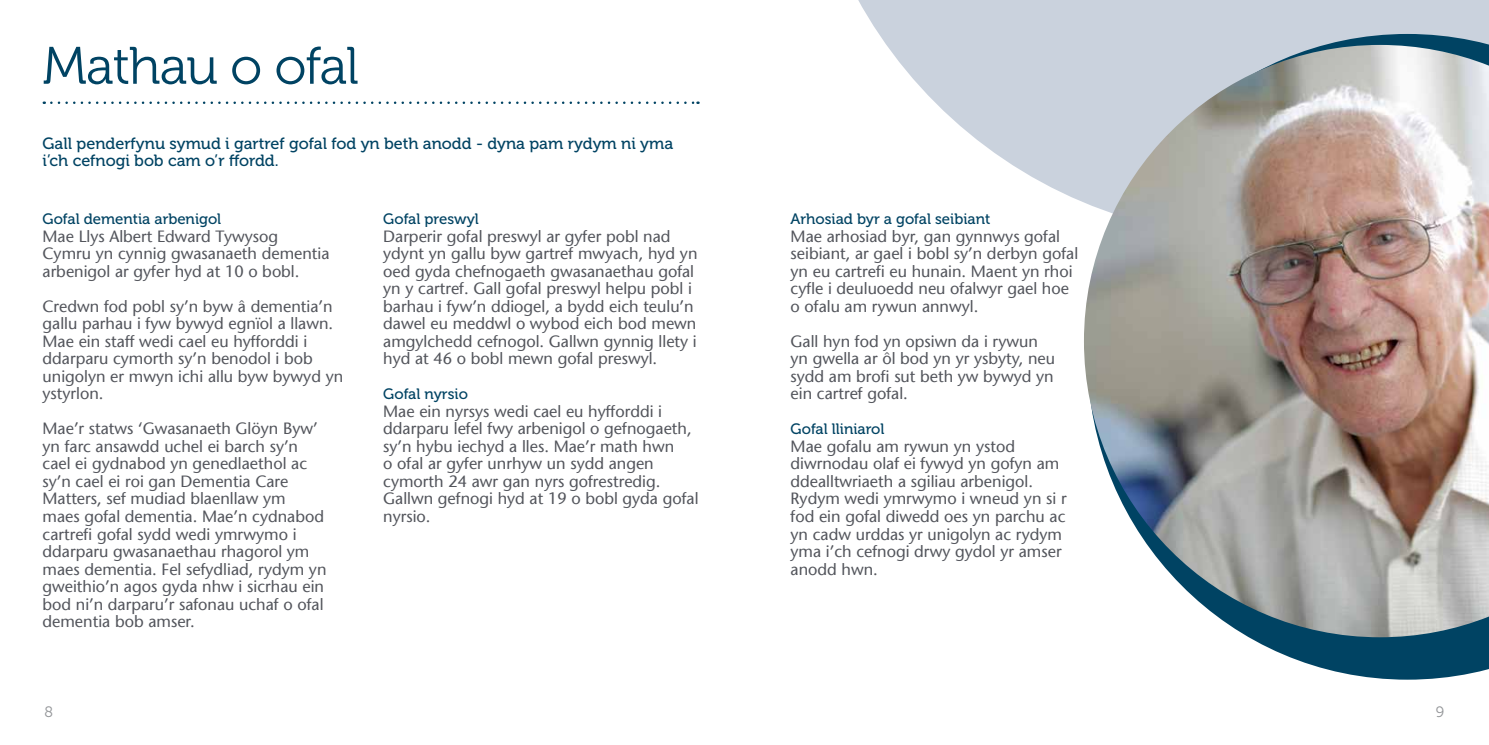
<style>
.page{position:relative;width:1489px;height:745px;background:#fff}
.page>*{position:absolute;margin:0;border:0;box-sizing:border-box;transform-origin:0 0}
.t1{font:52.5px "Museo 300";letter-spacing:-.02em;color:#004363}
.t2{font:16.25px/17.5px "Stone Sans";color:#53555c}
.t3{font:16.25px/17.5px "Museo 500";color:#004363}
.t4{font:15px "Museo 500";color:#004363}
.t5{font:15px "Museo 300";color:#939598}
</style>
<div class="page">
<svg style="left:51px;top:101px;width:647px;height:3px"></svg>
<svg style="left:858px;top:0;width:630px;height:202px;fill:#cad2dd"></svg>
<svg style="left:1087px;top:34px;width:401px;height:645px"></svg>
<img style="left:1083px;top:45px;width:405px;height:592px">
<h1 class="t1" style="left:43px;top:37px;width:318px">Mathau o ofal</h1>
<p class="t3" style="left:43px;top:135px;width:632px">Gall penderfynu symud i gartref gofal fod yn beth anodd - dyna pam rydym ni yma i’ch cefnogi bob cam o’r ffordd.</p>
<p class="t4" style="left:43px;top:210px;width:180px">Gofal dementia arbenigol</p>
<p class="t2" style="left:43px;top:227px;width:288px">Mae Llys Albert Edward Tywysog<br>Cymru yn cynnig gwasanaeth dementia arbenigol ar gyfer hyd at 10 o bobl.</p>
<p class="t2" style="left:43px;top:297px;width:302px">Credwn fod pobl sy’n byw â dementia’n gallu parhau i fyw bywyd egnïol a llawn.<br>Mae ein staff wedi cael eu hyfforddi i ddarparu cymorth sy’n benodol i bob unigolyn er mwyn ichi allu byw bywyd yn ystyrlon.</p>
<p class="t2" style="left:43px;top:419px;width:285px">Mae’r statws ‘Gwasanaeth Glöyn Byw’ yn farc ansawdd uchel ei barch sy’n cael ei gydnabod yn genedlaethol ac sy’n cael ei roi gan Dementia Care Matters, sef mudiad blaenllaw ym maes gofal dementia. Mae’n cydnabod cartrefi gofal sydd wedi ymrwymo i ddarparu gwasanaethau rhagorol ym maes dementia. Fel sefydliad, rydym yn gweithio’n agos gyda nhw i sicrhau ein bod ni’n darparu’r safonau uchaf o ofal dementia bob amser.</p>
<p class="t4" style="left:383px;top:210px;width:97px">Gofal preswyl</p>
<p class="t2" style="left:383px;top:227px;width:316px">Darperir gofal preswyl ar gyfer pobl nad ydynt yn gallu byw gartref mwyach, hyd yn oed gyda chefnogaeth gwasanaethau gofal yn y cartref. Gall gofal preswyl helpu pobl i barhau i fyw’n ddiogel, a bydd eich teulu’n dawel eu meddwl o wybod eich bod mewn amgylchedd cefnogol. Gallwn gynnig llety i hyd at 46 o bobl mewn gofal preswyl.</p>
<p class="t4" style="left:383px;top:385px;width:86px">Gofal nyrsio</p>
<p class="t2" style="left:383px;top:402px;width:317px">Mae ein nyrsys wedi cael eu hyfforddi i ddarparu lefel fwy arbenigol o gefnogaeth, sy’n hybu iechyd a lles. Mae’r math hwn<br>o ofal ar gyfer unrhyw un sydd angen cymorth 24 awr gan nyrs gofrestredig.<br>Gallwn gefnogi hyd at 19 o bobl gyda gofal nyrsio.</p>
<p class="t4" style="left:790px;top:210px;width:201px">Arhosiad byr a gofal seibiant</p>
<p class="t2" style="left:790px;top:227px;width:289px">Mae arhosiad byr, gan gynnwys gofal seibiant, ar gael i bobl sy’n derbyn gofal yn eu cartrefi eu hunain. Maent yn rhoi cyfle i deuluoedd neu ofalwyr gael hoe o ofalu am rywun annwyl.</p>
<p class="t2" style="left:790px;top:332px;width:266px">Gall hyn fod yn opsiwn da i rywun yn gwella ar ôl bod yn yr ysbyty, neu sydd am brofi sut beth yw bywyd yn ein cartref gofal.</p>
<p class="t4" style="left:790px;top:420px;width:95px">Gofal lliniarol</p>
<p class="t2" style="left:790px;top:437px;width:277px">Mae gofalu am rywun yn ystod diwrnodau olaf ei fywyd yn gofyn am ddealltwriaeth a sgiliau arbenigol.<br>Rydym wedi ymrwymo i wneud yn siŵr fod ein gofal diwedd oes yn parchu ac yn cadw urddas yr unigolyn ac rydym yma i’ch cefnogi drwy gydol yr amser anodd hwn.</p>
<p class="t5" style="left:44px;top:702px;width:10px">8</p>
<p class="t5" style="left:1435px;top:702px;width:10px">9</p>
</div>
